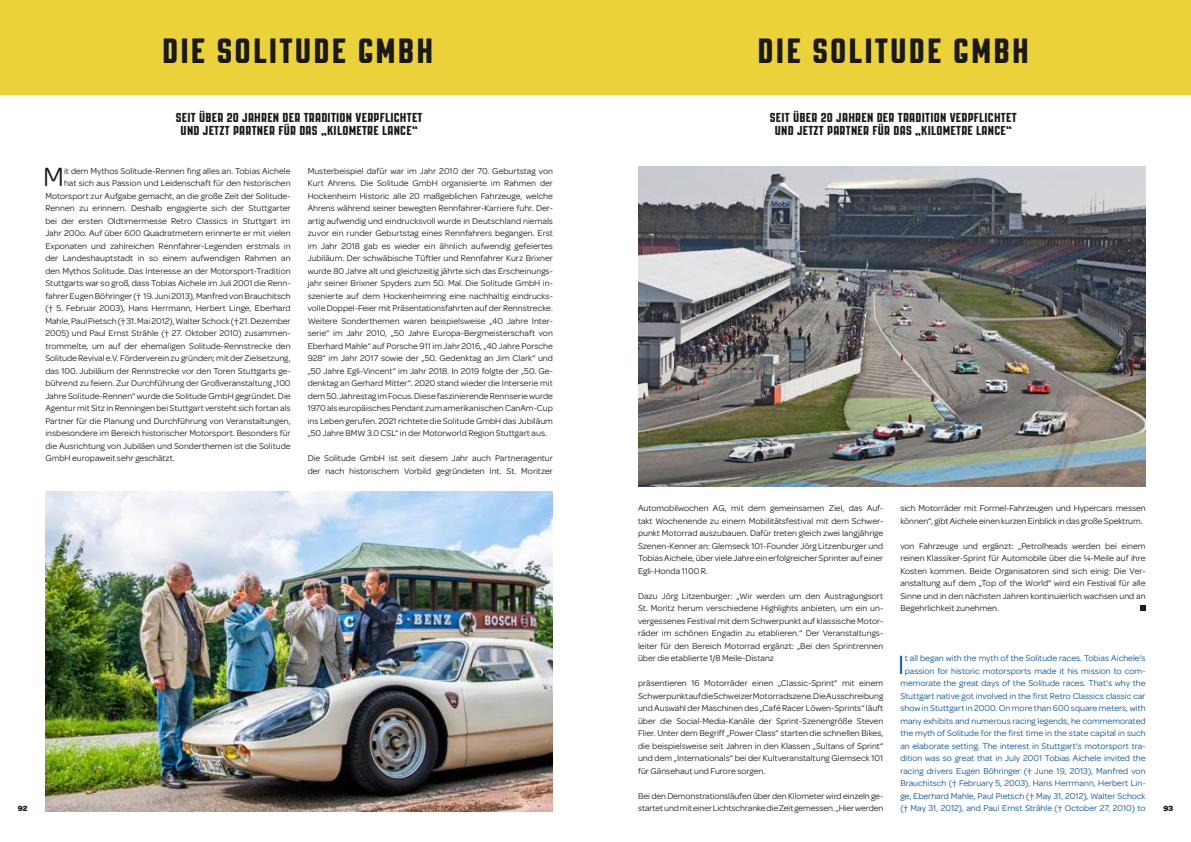
<style>
.page{position:relative;width:1191px;height:842px;background:#fff}
.page>*{position:absolute;margin:0;border:0;box-sizing:border-box;transform-origin:0 0}
.t1{font:35px "PAG Revolucion W00";letter-spacing:.06em;color:#1a1918}
.t2{font:28.1px "Omnes";color:#1a1918}
.t3{font:28.1px "Omnes";color:#005197}
.t4{font:13px/13px "PAG Revolucion W00";letter-spacing:.02em;color:#1a1918;text-align:center}
.t5{font:9px/12.5px "Omnes";color:#1a1918;text-align:justify}
.t6{font:9px/12.5px "Omnes";color:#005197;text-align:center}
.t7{font:700 8px "Omnes";color:#1a1918}
</style>
<div class="page">
<div style="left:0;top:0;width:1191px;height:94px;background:#ebd23b"></div>
<img style="left:45px;top:492px;width:508px;height:319px">
<svg style="left:1140px;top:605px;width:5px;height:5px"></svg>
<img style="left:638px;top:167px;width:507px;height:319px">
<h1 class="t1" style="left:162px;top:32px;width:273px">DIE SOLITUDE GMBH</h1>
<h1 class="t1" style="left:757px;top:32px;width:273px">DIE SOLITUDE GMBH</h1>
<h3 class="t4" style="left:176px;top:111px;width:248px">SEIT ÜBER 20 JAHREN DER TRADITION VERPFLICHTET<br>UND JETZT PARTNER FÜR DAS „KILOMETRE LANCE“</h3>
<h3 class="t4" style="left:770px;top:111px;width:248px">SEIT ÜBER 20 JAHREN DER TRADITION VERPFLICHTET<br>UND JETZT PARTNER FÜR DAS „KILOMETRE LANCE“</h3>
<h2 class="t2" style="left:43px;top:158px;width:22px">M</h2>
<p class="t5" style="left:64px;top:164px;width:228px">it dem Mythos Solitude-Rennen fing alles an. Tobias Aichele</p>
<p class="t5" style="left:64px;top:176px;width:228px">hat sich aus Passion und Leidenschaft für den historischen</p>
<p class="t5" style="left:45px;top:189px;width:247px">Motorsport zur Aufgabe gemacht, an die große Zeit der Solitude-</p>
<p class="t5" style="left:45px;top:201px;width:247px">Rennen zu erinnern. Deshalb engagierte sich der Stuttgarter</p>
<p class="t5" style="left:45px;top:214px;width:247px">bei der ersten Oldtimermesse Retro Classics in Stuttgart im</p>
<p class="t5" style="left:45px;top:226px;width:247px">Jahr 200o. Auf über 600 Quadratmetern erinnerte er mit vielen</p>
<p class="t5" style="left:45px;top:239px;width:247px">Exponaten und zahlreichen Rennfahrer-Legenden erstmals in</p>
<p class="t5" style="left:45px;top:251px;width:247px">der Landeshauptstadt in so einem aufwendigen Rahmen an</p>
<p class="t5" style="left:45px;top:264px;width:247px">den Mythos Solitude. Das Interesse an der Motorsport-Tradition</p>
<p class="t5" style="left:45px;top:276px;width:247px">Stuttgarts war so groß, dass Tobias Aichele im Juli 2001 die Renn-</p>
<p class="t5" style="left:45px;top:289px;width:247px">fahrer Eugen Böhringer († 19. Juni 2013), Manfred von Brauchitsch</p>
<p class="t5" style="left:45px;top:301px;width:247px">(† 5. Februar 2003), Hans Herrmann, Herbert Linge, Eberhard</p>
<p class="t5" style="left:45px;top:314px;width:247px">Mahle, Paul Pietsch († 31. Mai 2012), Walter Schock († 21. Dezember</p>
<p class="t5" style="left:45px;top:326px;width:247px">2005) und Paul Ernst Strähle († 27. Oktober 2010) zusammen-</p>
<p class="t5" style="left:45px;top:339px;width:247px">trommelte, um auf der ehemaligen Solitude-Rennstrecke den</p>
<p class="t5" style="left:45px;top:351px;width:247px">Solitude Revival e.V. Förderverein zu gründen; mit der Zielsetzung,</p>
<p class="t5" style="left:45px;top:364px;width:247px">das 100. Jubiläum der Rennstrecke vor den Toren Stuttgarts ge-</p>
<p class="t5" style="left:45px;top:376px;width:247px">bührend zu feiern. Zur Durchführung der Großveranstaltung „100</p>
<p class="t5" style="left:45px;top:389px;width:247px">Jahre Solitude-Rennen“ wurde die Solitude GmbH gegründet. Die</p>
<p class="t5" style="left:45px;top:401px;width:247px">Agentur mit Sitz in Renningen bei Stuttgart versteht sich fortan als</p>
<p class="t5" style="left:45px;top:414px;width:247px">Partner für die Planung und Durchführung von Veranstaltungen,</p>
<p class="t5" style="left:45px;top:426px;width:247px">insbesondere im Bereich historischer Motorsport. Besonders für</p>
<p class="t5" style="left:45px;top:439px;width:247px">die Ausrichtung von Jubiläen und Sonderthemen ist die Solitude</p>
<p class="t5" style="left:45px;top:451px;width:131px">GmbH europaweit sehr geschätzt.</p>
<p class="t5" style="left:308px;top:164px;width:247px">Musterbeispiel dafür war im Jahr 2010 der 70. Geburtstag von Kurt Ahrens. Die Solitude GmbH organisierte im Rahmen der Hockenheim Historic alle 20 maßgeblichen Fahrzeuge, welche Ahrens während seiner bewegten Rennfahrer-Karriere fuhr. Der&shy;artig aufwendig und eindrucksvoll wurde in Deutschland niemals zuvor ein runder Geburtstag eines Rennfahrers begangen. Erst im Jahr 2018 gab es wieder ein ähnlich aufwendig gefeiertes Jubiläum. Der schwäbische Tüftler und Rennfahrer Kurz Brixner wurde 80 Jahre alt und gleichzeitig jährte sich das Erscheinungs&shy;jahr seiner Brixner Spyders zum 50. Mal. Die Solitude GmbH in&shy;szenierte auf dem Hockenheimring eine nachhaltig eindrucks&shy;volle Doppel-Feier mit Präsentationsfahrten auf der Rennstrecke.<br>Weitere Sonderthemen waren beispielsweise „40 Jahre Inter&shy;serie“ im Jahr 2010, „50 Jahre Europa-Bergmeisterschaft von Eberhard Mahle“ auf Porsche 911 im Jahr 2016, „40 Jahre Porsche 928“ im Jahr 2017 sowie der „50. Gedenktag an Jim Clark“ und „50 Jahre Egli-Vincent“ im Jahr 2018. In 2019 folgte der „50. Ge&shy;denktag an Gerhard Mitter“. 2020 stand wieder die Interserie mit dem 50. Jahrestag im Focus. Diese faszinierende Rennserie wurde 1970 als europäisches Pendant zum amerikanischen CanAm-Cup ins Leben gerufen. 2021 richtete die Solitude GmbH das Jubiläum „50 Jahre BMW 3.0 CSL“ in der Motorworld Region Stuttgart aus.</p>
<p class="t5" style="left:308px;top:451px;width:247px">Die Solitude GmbH ist seit diesem Jahr auch Partneragentur der nach historischem Vorbild gegründeten Int. St. Moritzer</p>
<p class="t5" style="left:638px;top:501px;width:247px">Automobilwochen AG, mit dem gemeinsamen Ziel, das Auf&shy;takt Wochenende zu einem Mobilitätsfestival mit dem Schwer&shy;punkt Motorrad auszubauen. Dafür treten gleich zwei langjährige Szenen-Kenner an: Glemseck 101-Founder Jörg Litzenburger und Tobias Aichele, über viele Jahre ein erfolgreicher Sprinter auf einer Egli-Honda 1100 R.</p>
<p class="t5" style="left:638px;top:589px;width:247px">Dazu Jörg Litzenburger: „Wir werden um den Austragungsort St. Moritz herum verschiedene Highlights anbieten, um ein un&shy;vergessenes Festival mit dem Schwerpunkt auf klassische Motor&shy;räder im schönen Engadin zu etablieren.“ Der Veranstaltungs&shy;leiter für den Bereich Motorrad ergänzt: „Bei den Sprintrennen über die etablierte 1/8 Meile-Distanz</p>
<p class="t5" style="left:638px;top:676px;width:247px">präsentieren 16 Motorräder einen „Classic-Sprint“ mit einem Schwerpunkt auf die Schweizer Motorradszene. Die Ausschreibung und Auswahl der Maschinen des „Café Racer Löwen-Sprints“ läuft über die Social-Media-Kanäle der Sprint-Szenengröße Steven Flier. Unter dem Begriff „Power Class“ starten die schnellen Bikes, die beispielsweise seit Jahren in den Klassen „Sultans of Sprint“ und dem „Internationals“ bei der Kultveranstaltung Glemseck 101 für Gänsehaut und Furore sorgen.</p>
<p class="t5" style="left:638px;top:789px;width:247px">Bei den Demonstrationsläufen über den Kilometer wird einzeln ge&shy;startet und mit einer Lichtschranke die Zeit gemessen. „Hier werden</p>
<p class="t5" style="left:900px;top:501px;width:247px">sich Motorräder mit Formel-Fahrzeugen und Hypercars messen können“, gibt Aichele einen kurzen Einblick in das große Spektrum.</p>
<p class="t5" style="left:900px;top:539px;width:247px">von Fahrzeuge und ergänzt: „Petrolheads werden bei einem reinen Klassiker-Sprint für Automobile über die 1/4-Meile auf ihre Kosten kommen. Beide Organisatoren sind sich einig: Die Ver&shy;anstaltung auf dem „Top of the World“ wird ein Festival für alle Sinne und in den nächsten Jahren kontinuierlich wachsen und an Begehrlichkeit zunehmen.</p>
<h2 class="t3" style="left:898px;top:645px;width:8px">I</h2>
<p class="t6" style="left:900px;top:651px;width:247px">t all began with the myth of the Solitude races. Tobias Aichele's passion for historic motorsports made it his mission to com&shy;memorate the great days of the Solitude races. That's why the Stuttgart native got involved in the first Retro Classics classic car show in Stuttgart in 2000. On more than 600 square meters, with many exhibits and numerous racing legends, he commemorated the myth of Solitude for the first time in the state capital in such an elaborate setting. The interest in Stuttgart's motorsport tra&shy;dition was so great that in July 2001 Tobias Aichele invited the racing drivers Eugen Böhringer († June 19, 2013), Manfred von Brauchitsch († February 5, 2003), Hans Herrmann, Herbert Lin&shy;ge, Eberhard Mahle, Paul Pietsch († May 31, 2012), Walter Schock</p>
<p class="t7" style="left:18px;top:802px;width:11px">92</p>
<p class="t6" style="left:900px;top:801px;width:247px">(† May 31, 2012), and Paul Ernst Strähle († October 27, 2010) to</p>
<p class="t7" style="left:1163px;top:802px;width:11px">93</p>
</div>
